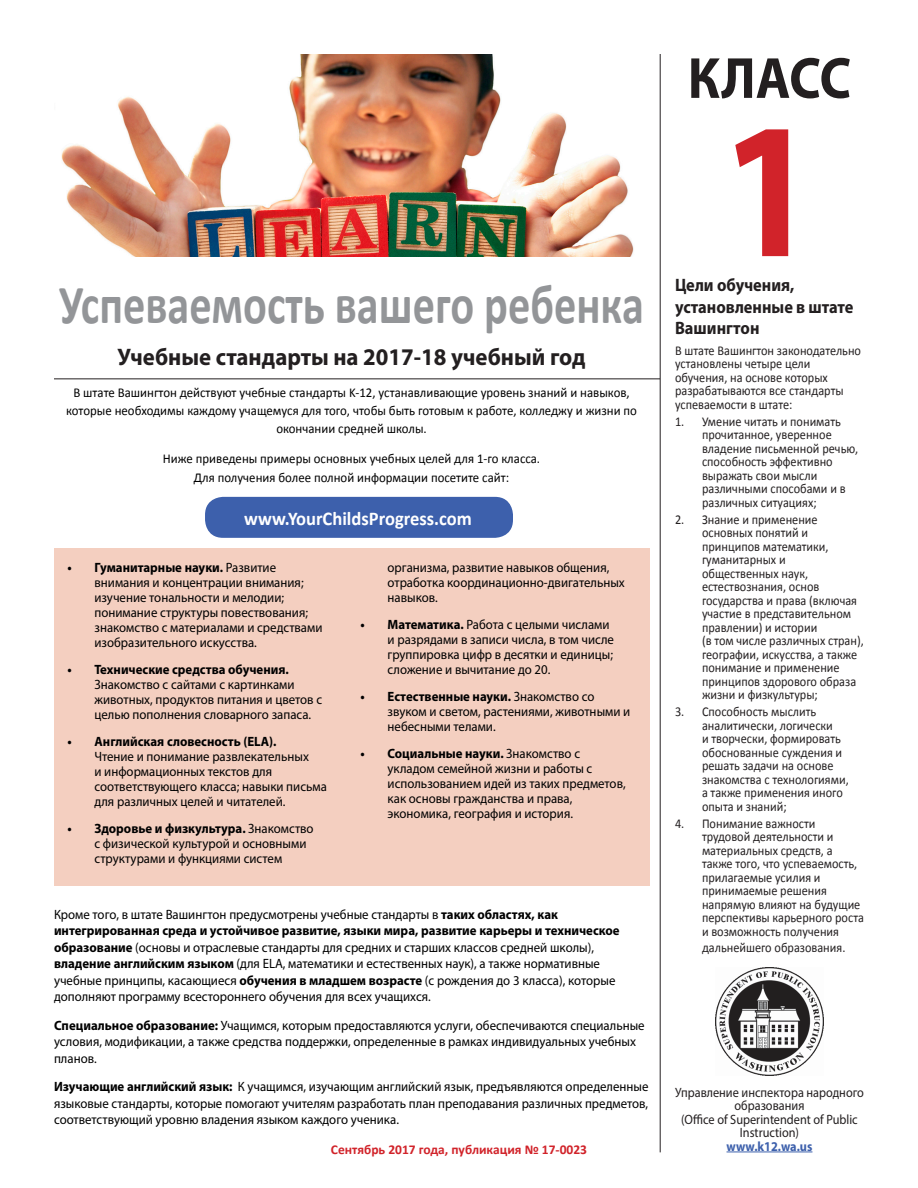
<style>
.page{position:relative;width:918px;height:1188px;background:#fff}
.page>*{position:absolute;margin:0;border:0;box-sizing:border-box;transform-origin:0 0}
.t1{font:700 195px "Myriad Pro";color:#d1232a;scale:.91 1}
.t2{font:700 58.5px "Myriad Pro";letter-spacing:-.01em;color:#231f20;scale:.91 1}
.t3{font:700 55.5px "Calibri";color:#939598;scale:.8 1}
.t4{font:700 24px "Myriad Pro";color:#231f20;scale:.95 1}
.t5{font:700 19.5px "Calibri";color:#fff;scale:.95 1}
.t6{font:700 18px/21.6px "Myriad Pro";color:#231f20;scale:.91 1}
.Main_text{font:13.5px/15px "Myriad Pro";color:#000;scale:.95 1}
.t7{font:13.5px/13.5px "Calibri";color:#231f20;scale:.91 1}
.Main_text-2{font:13.5px/18px "Calibri";color:#000;text-align:center;scale:.95 1}
.t8{font:13.5px/13.5px "Myriad Pro";color:#231f20;text-align:center;scale:.91 1}
.t9{font:700 13.5px "Calibri";color:#d1232a}
.t10{font:700 13.5px "Myriad Pro";color:#3d60ac;scale:.91 1}
.s1{font-weight:700}
</style>
<div class="page">
<hr style="left:660px;top:54px;width:1px;height:1098px;background:#231f20">
<img style="left:61px;top:54px;width:573px;height:202px">
<hr style="left:727px;top:1152px;width:85px;height:1px;background:#3d60ac">
<img style="left:716px;top:968px;width:108px;height:108px">
<hr style="left:54px;top:379px;width:606px;height:1px;background:#231f20">
<div style="left:54px;top:549px;width:595px;height:337px;background:#f4cfc0"></div>
<div style="left:205px;top:497px;width:308px;height:41px;background:#3d60ac;border-radius:18px"></div>
<p class="t3" style="left:59px;top:269px;width:733px">Успеваемость вашего ребенка</p>
<p class="t4" style="left:118px;top:341px;width:494px">Учебные стандарты на 2017-18 учебный год</p>
<p class="Main_text-2" style="left:66px;top:383px;width:602px">В штате Вашингтон действуют учебные стандарты K-12, устанавливающие уровень знаний и навыков, которые необходимы каждому учащемуся для того, чтобы быть готовым к работе, колледжу и жизни по окончании средней школы.</p>
<p class="Main_text-2" style="left:163px;top:449px;width:399px">Ниже приведены примеры основных учебных целей для 1-го класса.</p>
<p class="Main_text-2" style="left:194px;top:469px;width:333px">Для получения более полной информации посетите сайт:</p>
<p class="t5" style="left:244px;top:506px;width:241px">www.YourChildsProgress.com</p>
<p class="Main_text" style="left:94px;top:560px;width:241px;text-indent:-27px"><span class="s1">• Гуманитарные науки.</span> Развитие внимания и концентрации внимания; изучение тональности и мелодии; понимание структуры повествования; знакомство с материалами и средствами изобразительного искусства.</p>
<p class="Main_text" style="left:94px;top:662px;width:241px;text-indent:-27px"><span class="s1">• Технические средства обучения.<br></span>Знакомство с сайтами с картинками животных, продуктов питания и цветов с целью пополнения словарного запаса.</p>
<p class="Main_text" style="left:94px;top:734px;width:246px;text-indent:-27px"><span class="s1">• Английская словесность (ELA).<br></span>Чтение и понимание развлекательных<br>и информационных текстов для соответствующего класса; навыки письма для различных целей и читателей.</p>
<p class="Main_text" style="left:94px;top:821px;width:232px;text-indent:-27px"><span class="s1">• Здоровье и физкультура.</span> Знакомство с физической культурой и основными структурами и функциями систем</p>
<p class="Main_text" style="left:388px;top:560px;width:251px">организма, развитие навыков общения, отработка координационно-двигательных навыков.</p>
<p class="Main_text" style="left:388px;top:617px;width:240px;text-indent:-27px"><span class="s1">• Математика.</span> Работа с целыми числами и разрядами в записи числа, в том числе группировка цифр в десятки и единицы; сложение и вычитание до 20.</p>
<p class="Main_text" style="left:388px;top:689px;width:257px;text-indent:-27px"><span class="s1">• Естественные науки.</span> Знакомство со звуком и светом, растениями, животными и небесными телами.</p>
<p class="Main_text" style="left:388px;top:746px;width:252px;text-indent:-27px"><span class="s1">• Социальные науки.</span> Знакомство с укладом семейной жизни и работы с использованием идей из таких предметов, как основы гражданства и права, экономика, география и история.</p>
<p class="Main_text" style="left:54px;top:906px;width:597px;line-height:16.5px">Кроме того, в штате Вашингтон предусмотрены учебные стандарты в <span class="s1">таких областях, как интегрированная среда и устойчивое развитие, языки мира, развитие карьеры и техническое образование</span> (основы и отраслевые стандарты для средних и старших классов средней школы), <span class="s1">владение английским языком</span> (для ELA, математики и естественных наук), а также нормативные учебные принципы, касающиеся <span class="s1">обучения в младшем возрасте</span> (с рождения до 3 класса), которые дополняют программу всестороннего обучения для всех учащихся.</p>
<p class="Main_text" style="left:54px;top:1017px;width:623px;line-height:16.5px"><span class="s1">Специальное образование:</span> Учащимся, которым предоставляются услуги, обеспечиваются специальные условия, модификации, а также средства поддержки, определенные в рамках индивидуальных учебных планов.</p>
<p class="Main_text" style="left:54px;top:1078px;width:627px;line-height:16.5px;text-align:justify"><span class="s1">Изучающие английский язык:</span> К учащимся, изучающим английский язык, предъявляются определенные языковые стандарты, которые помогают учителям разработать план преподавания различных предметов, соответствующий уровню владения языком каждого ученика.</p>
<p class="t9" style="left:331px;top:1141px;width:258px">Сентябрь 2017 года, публикация № 17-0023</p>
<p class="t2" style="left:688px;top:40px;width:181px">КЛАСС</p>
<p class="t1" style="left:720px;top:63px;width:110px">1</p>
<p class="t6" style="left:675px;top:274px;width:133px">Цели обучения,</p>
<p class="t6" style="left:675px;top:295px;width:198px">установленные в штате<br>Вашингтон</p>
<p class="t7" style="left:675px;top:343px;width:206px">В штате Вашингтон законодательно установлены четыре цели обучения, на основе которых разрабатываются все стандарты успеваемости в штате:</p>
<p class="t7" style="left:702px;top:415px;width:173px;text-indent:-27px">1. Умение читать и понимать прочитанное, уверенное владение письменной речью, способность эффективно выражать свои мысли различными способами и в различных ситуациях;</p>
<p class="t7" style="left:702px;top:513px;width:179px;text-indent:-27px">2. Знание и применение основных понятий и принципов математики, гуманитарных и общественных наук, естествознания, основ государства и права (включая участие в представительном правлении) и истории<br>(в том числе различных стран), географии, искусства, а также понимание и применение принципов здорового образа жизни и физкультуры;</p>
<p class="t7" style="left:702px;top:705px;width:163px;text-indent:-27px">3. Способность мыслить аналитически, логически<br>и творчески, формировать обоснованные суждения и решать задачи на основе знакомства с технологиями, а также применения иного опыта и знаний;</p>
<p class="t7" style="left:702px;top:817px;width:179px;text-indent:-27px">4. Понимание важности трудовой деятельности и материальных средств, а также того, что успеваемость, прилагаемые усилия и принимаемые решения напрямую влияют на будущие перспективы карьерного роста и возможность получения</p>
<p class="t7" style="left:702px;top:941px;width:159px">дальнейшего образования.</p>
<p class="t8" style="left:675px;top:1085px;width:209px">Управление инспектора народного образования<br>(Office of Superintendent of Public<br>Instruction)</p>
<p class="t10" style="left:727px;top:1137px;width:96px">www.k12.wa.us</p>
</div>
